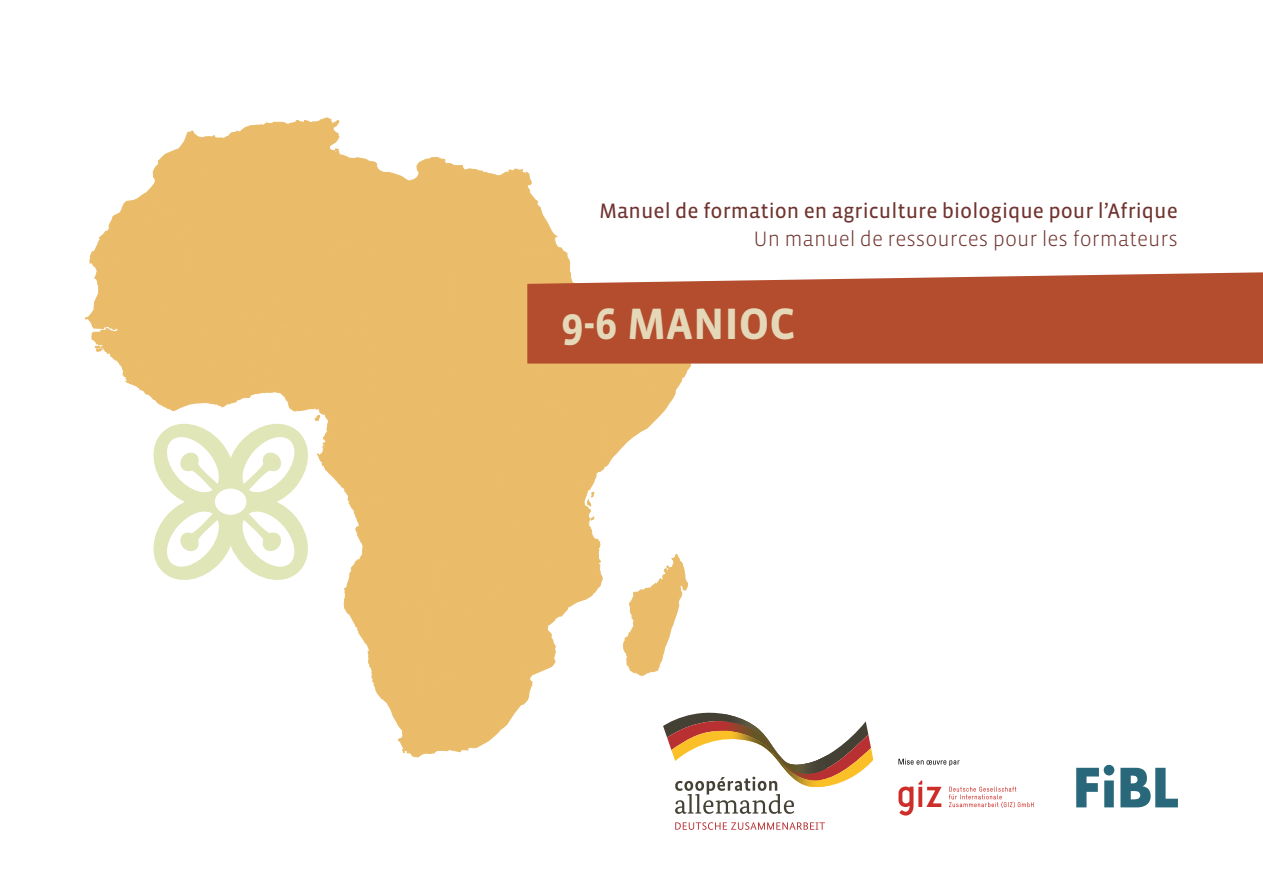
<style>
.page{position:relative;width:1263px;height:893px;background:#fff}
.page>*{position:absolute;margin:0;border:0;box-sizing:border-box;transform-origin:0 0}
.t1{font:700 45px "Vista Sans OT";color:#e4d8b8}
.t2{font:21.3px "Vista Sans OT";color:#703430}
.t3{font:300 21.3px "Vista Sans OT";color:#703430}
</style>
<div class="page">
<svg style="left:1076px;top:765px;width:102px;height:42px"></svg>
<svg style="left:898px;top:780px;width:43px;height:36px"></svg>
<svg style="left:949px;top:787px;width:85px;height:21px"></svg>
<svg style="left:898px;top:759px;width:61px;height:7px"></svg>
<svg style="left:675px;top:822px;width:150px;height:8px"></svg>
<div style="left:873px;top:272px;width:390px;height:92px;background:#b34d2e"></div>
<svg style="left:85px;top:117px;width:788px;height:697px"></svg>
<div style="left:215px;top:489px;width:31px;height:26px;background:#fff;border-radius:50%"></div>
<p class="t2" style="left:599px;top:200px;width:580px">Manuel de formation en agriculture biologique pour l’Afrique</p>
<p class="t3" style="left:753px;top:228px;width:426px">Un manuel de ressources pour les formateurs</p>
<h1 class="t1" style="left:561px;top:301px;width:236px">9-6 MANIOC</h1>
</div>
